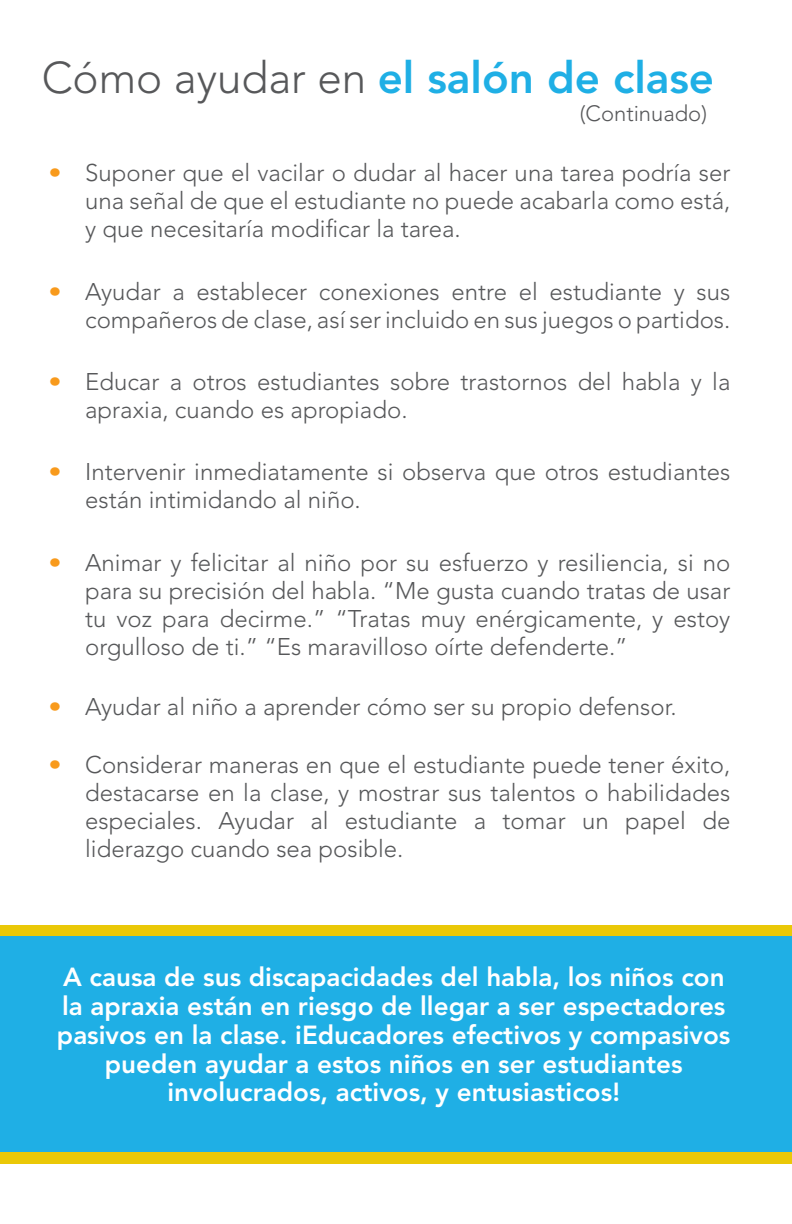
<style>
.page{position:relative;width:792px;height:1224px;background:#fff}
.page>*{position:absolute;margin:0;border:0;box-sizing:border-box;transform-origin:0 0}
.t1{font:800 44px "Avenir";color:#1fafe5}
.t2{font:800 26px/28.8px "Avenir";color:#fff;text-align:center}
.t3{font:300 24px/28px "Avenir";color:#57585a;text-align:justify}
.t4{font:300 22px "Avenir";color:#57585a}
.s1{font-weight:300;color:#57585a}
.s2{color:#f89a1c}
</style>
<div class="page">
<div style="left:0;top:926px;width:792px;height:238px;background:#eac807"></div>
<div style="left:0;top:937px;width:792px;height:215px;background:#1fafe5"></div>
<h1 class="t1" style="left:42px;top:52px;width:674px"><span class="s1">Cómo ayudar en</span> el salón de clase</h1>
<p class="t4" style="left:580px;top:101px;width:129px">(Continuado)</p>
<p class="t3" style="left:85px;top:159px;width:647px;text-indent:-37px"><span class="s2">•</span> Suponer que el vacilar o dudar al hacer una tarea podría ser una señal de que el estudiante no puede acabarla como está, y que necesitaría modificar la tarea.</p>
<p class="t3" style="left:48px;top:277px;width:683px;text-align:right"><span class="s2">•</span> Ayudar a establecer conexiones entre el estudiante y sus compañeros de clase, así ser incluido en sus juegos o partidos.</p>
<p class="t3" style="left:85px;top:368px;width:647px;text-indent:-37px"><span class="s2">•</span> Educar a otros estudiantes sobre trastornos del habla y la apraxia, cuando es apropiado.</p>
<p class="t3" style="left:85px;top:458px;width:647px;text-indent:-37px"><span class="s2">•</span> Intervenir inmediatamente si observa que otros estudiantes están intimidando al niño.</p>
<p class="t3" style="left:85px;top:549px;width:647px;text-indent:-37px"><span class="s2">•</span> Animar y felicitar al niño por su esfuerzo y resiliencia, si no para su precisión del habla. “Me gusta cuando tratas de usar tu voz para decirme.” “Tratas muy enérgicamente, y estoy orgulloso de ti.” “Es maravilloso oírte defenderte.”</p>
<p class="t3" style="left:48px;top:693px;width:630px"><span class="s2">•</span> Ayudar al niño a aprender cómo ser su propio defensor.</p>
<p class="t3" style="left:85px;top:750px;width:647px;text-indent:-37px"><span class="s2">•</span> Considerar maneras en que el estudiante puede tener éxito, destacarse en la clase, y mostrar sus talentos o habilidades especiales. Ayudar al estudiante a tomar un papel de liderazgo cuando sea posible.</p>
<p class="t2" style="left:57px;top:963px;width:675px">A causa de sus discapacidades del habla, los niños con la apraxia están en riesgo de llegar a ser espectadores pasivos en la clase. iEducadores efectivos y compasivos pueden ayudar a estos niños en ser estudiantes involucrados, activos, y entusiasticos!</p>
</div>
